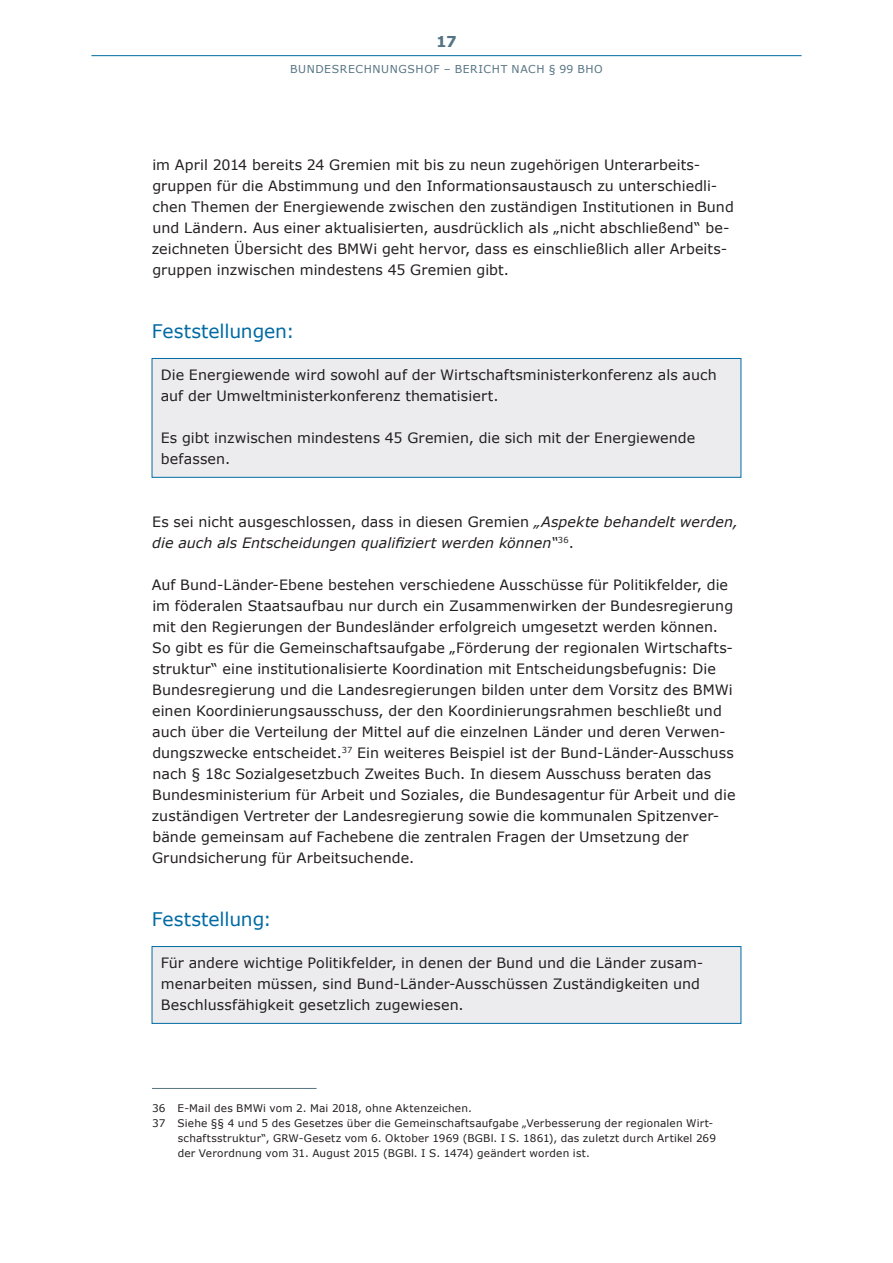
<style>
.page{position:relative;width:893px;height:1263px;background:#fff}
.page>*{position:absolute;margin:0;border:0;box-sizing:border-box;transform-origin:0 0}
.BOX_H1{font:18.75px "Verdana";letter-spacing:-.005em;color:#006ba3}
.t1{font:700 15px "Verdana";color:#557482}
.COPY{font:14.25px/21px "Verdana";letter-spacing:.005em;color:#231f20}
.BOX_COPY{font:14.25px/21px "Verdana";letter-spacing:.005em;color:#231f20}
.COPY-2{font:italic 14.25px/21px "Verdana";color:#231f20}
.t2{font:10.8px "Verdana";letter-spacing:.055em;color:#557482}
.Fussnote{font:10.5px/15px "Verdana";letter-spacing:.02em;color:#231f20}
.s1{font-style:normal}
</style>
<div class="page">
<hr style="left:91px;top:55px;width:710px;height:1px;background:#006ba3">
<div style="left:152px;top:358px;width:589px;height:120px;background:#ececee;border:1px solid #006ba3"></div>
<div style="left:152px;top:946px;width:589px;height:78px;background:#ececee;border:1px solid #006ba3"></div>
<hr style="left:152px;top:1088px;width:165px;height:1px;background:#557482">
<p class="t1" style="left:436px;top:31px;width:22px">17</p>
<p class="t2" style="left:290px;top:62px;width:314px">BUNDESRECHNUNGSHOF – BERICHT NACH § 99 BHO</p>
<p class="COPY" style="left:152px;top:154px;width:583px">im April 2014 bereits 24 Gremien mit bis zu neun zugehörigen Unterarbeits&shy;gruppen für die Abstimmung und den Informationsaustausch zu unterschiedli&shy;chen Themen der Energiewende zwischen den zuständigen Institutionen in Bund und Ländern. Aus einer aktualisierten, ausdrücklich als „nicht abschließend“ be&shy;zeichneten Übersicht des BMWi geht hervor, dass es einschließlich aller Arbeits&shy;gruppen inzwischen mindestens 45 Gremien gibt.</p>
<p class="BOX_H1" style="left:152px;top:318px;width:144px">Feststellungen:</p>
<p class="BOX_COPY" style="left:161px;top:364px;width:558px">Die Energiewende wird sowohl auf der Wirtschaftsministerkonferenz als auch auf der Umweltministerkonferenz thematisiert.</p>
<p class="BOX_COPY" style="left:161px;top:427px;width:536px">Es gibt inzwischen mindestens 45 Gremien, die sich mit der Energiewende befassen.</p>
<p class="COPY-2" style="left:152px;top:511px;width:587px"><span class="s1">Es sei nicht ausgeschlossen, dass in diesen Gremien</span> „Aspekte behandelt werden, die auch als Entscheidungen qualifiziert werden können“<sup>36</sup><span class="s1">.</span></p>
<p class="COPY" style="left:152px;top:574px;width:585px">Auf Bund-Länder-Ebene bestehen verschiedene Ausschüsse für Politikfelder, die im föderalen Staatsaufbau nur durch ein Zusammenwirken der Bundesregierung mit den Regierungen der Bundesländer erfolgreich umgesetzt werden können.<br>So gibt es für die Gemeinschaftsaufgabe „Förderung der regionalen Wirtschafts&shy;struktur“ eine institutionalisierte Koordination mit Entscheidungsbefugnis: Die Bundesregierung und die Landesregierungen bilden unter dem Vorsitz des BMWi einen Koordinierungsausschuss, der den Koordinierungsrahmen beschließt und auch über die Verteilung der Mittel auf die einzelnen Länder und deren Verwen&shy;dungszwecke entscheidet.<sup>37</sup> Ein weiteres Beispiel ist der Bund-Länder-Ausschuss nach § 18c Sozialgesetzbuch Zweites Buch. In diesem Ausschuss beraten das Bundesministerium für Arbeit und Soziales, die Bundesagentur für Arbeit und die zuständigen Vertreter der Landesregierung sowie die kommunalen Spitzenver&shy;bände gemeinsam auf Fachebene die zentralen Fragen der Umsetzung der Grundsicherung für Arbeitsuchende.</p>
<p class="BOX_H1" style="left:152px;top:906px;width:121px">Feststellung:</p>
<p class="BOX_COPY" style="left:161px;top:952px;width:544px">Für andere wichtige Politikfelder, in denen der Bund und die Länder zusam&shy;menarbeiten müssen, sind Bund-Länder-Ausschüssen Zuständigkeiten und<br>Beschlussfähigkeit gesetzlich zugewiesen.</p>
<p class="Fussnote" style="left:152px;top:1100px;width:321px">36 E-Mail des BMWi vom 2. Mai 2018, ohne Aktenzeichen.</p>
<p class="Fussnote" style="left:178px;top:1115px;width:540px;text-indent:-26px">37 Siehe §§ 4 und 5 des Gesetzes über die Gemeinschaftsaufgabe „Verbesserung der regionalen Wirt&shy;schaftsstruktur“, GRW- Gesetz vom 6. Oktober 1969 (BGBl. I S. 1861), das zuletzt durch Artikel 269 der Verordnung vom 31. August 2015 (BGBl. I S. 1474) geändert worden ist.</p>
</div>
